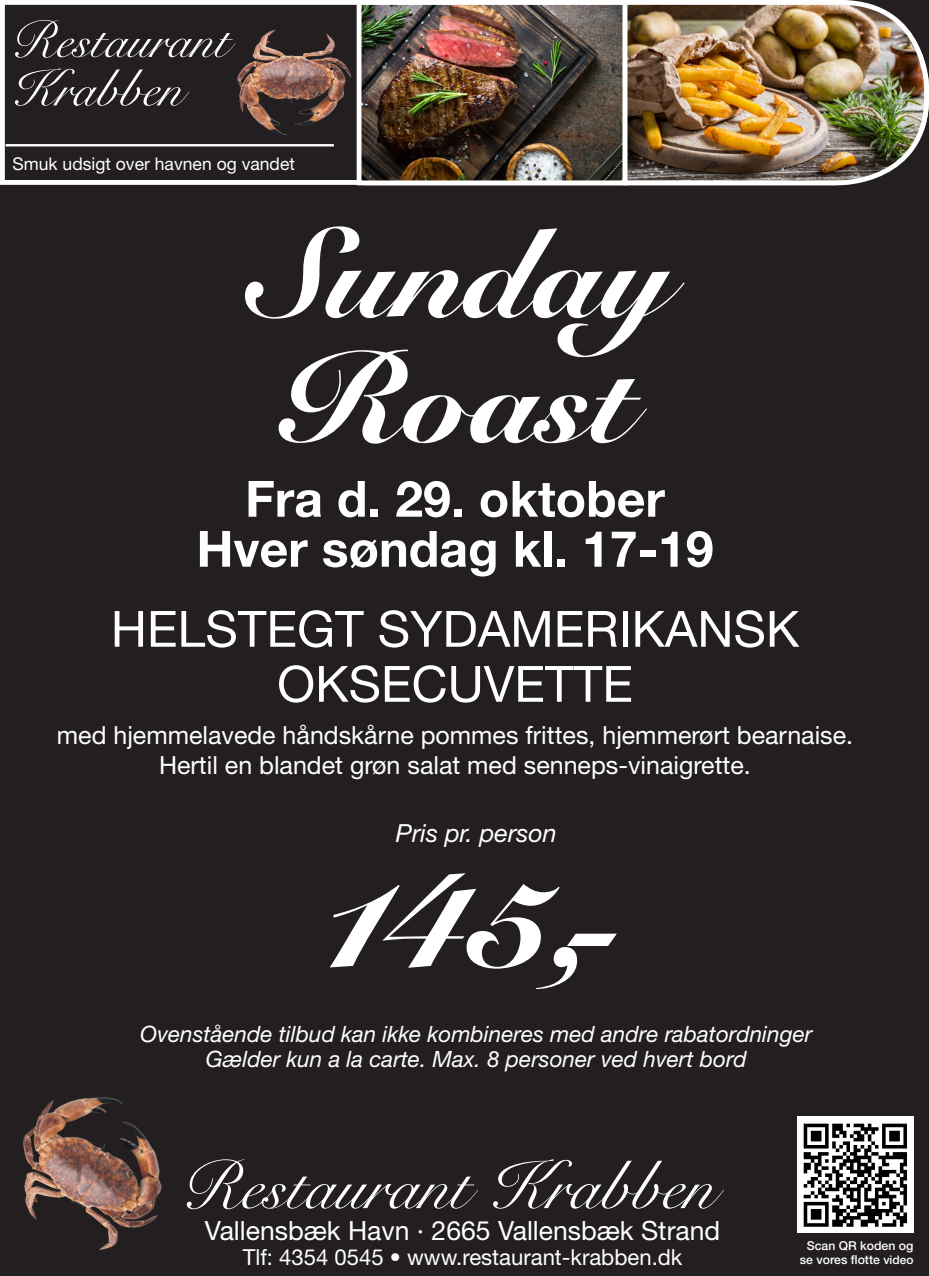
<style>
.page{position:relative;width:929px;height:1276px;background:#fff}
.page>*{position:absolute;margin:0;border:0;box-sizing:border-box;transform-origin:0 0}
.t1{font:150px "Snell Roundhand LT Std Blk Scr";color:#fff}
.t2{font:125px "Snell Roundhand LT Std Blk Scr";color:#fff}
.t3{font:68.5px "Snell Roundhand LT Std Scr";color:#fff}
.t4{font:51.75px "Snell Roundhand LT Std Scr";color:#fff}
.t5{font:700 50px "Helvetica Neue LT Std";color:#fff}
.t6{font:50px "Helvetica Neue LT Std";color:#fff}
.t7{font:26.5px "Helvetica Neue LT Std";color:#fff}
.t8{font:25px "Helvetica Neue LT Std";color:#fff}
.t9{font:italic 25px "Helvetica Neue LT Std";color:#fff}
.t10{font:italic 22.5px "Helvetica Neue LT Std";color:#fff}
.t11{font:22px "Helvetica Neue LT Std";color:#fff}
.t12{font:17.5px "Helvetica Neue LT Std";color:#fff}
.t13{font:500 12.25px/14px "Helvetica Neue LT Std";color:#fff;text-align:center}
.s1{font-size:12px}
</style>
<div class="page">
<div style="left:0;top:0;width:928px;height:1276px;background:#231f20"></div>
<img style="left:797px;top:1116px;width:116px;height:116px">
<img style="left:23px;top:1097px;width:136px;height:153px">
<div style="left:0;top:0;width:362px;height:185px;border:5px solid #fff"></div>
<hr style="left:6px;top:144px;width:328px;height:2px;background:#fff">
<img style="left:362px;top:6px;width:258px;height:173px">
<div style="left:356px;top:0;width:271px;height:185px;border:5px solid #fff"></div>
<img style="left:620px;top:0;width:308px;height:186px">
<img style="left:237px;top:31px;width:115px;height:105px">
<p class="t4" style="left:10px;top:11px;width:220px">Restaurant</p>
<p class="t4" style="left:10px;top:59px;width:174px">Krabben</p>
<p class="t12" style="left:13px;top:153px;width:284px">Smuk udsigt over havnen og vandet</p>
<p class="t2" style="left:241px;top:199px;width:430px">Sunday</p>
<p class="t2" style="left:278px;top:324px;width:356px">Roast</p>
<p class="t5" style="left:245px;top:468px;width:421px">Fra d. 29. oktober</p>
<p class="t5" style="left:196px;top:518px;width:518px">Hver søndag kl. 17-19</p>
<p class="t6" style="left:111px;top:599px;width:689px">HELSTEGT SYDAMERIKANSK</p>
<p class="t6" style="left:277px;top:654px;width:357px">OKSECUVETTE</p>
<p class="t8" style="left:57px;top:720px;width:797px">med hjemmelavede håndskårne pommes frittes, hjemmerørt bearnaise.</p>
<p class="t8" style="left:159px;top:750px;width:593px">Hertil en blandet grøn salat med senneps-vinaigrette.</p>
<p class="t9" style="left:396px;top:818px;width:162px">Pris pr. person</p>
<p class="t1" style="left:328px;top:825px;width:297px">145,-</p>
<p class="t10" style="left:140px;top:1020px;width:673px">Ovenstående tilbud kan ikke kombineres med andre rabatordninger</p>
<p class="t10" style="left:206px;top:1045px;width:542px">Gælder kun a la carte. Max. 8 personer ved hvert bord</p>
<p class="t3" style="left:180px;top:1147px;width:536px">Restaurant Krabben</p>
<p class="t7" style="left:205px;top:1215px;width:516px">Vallensbæk Havn ∙ 2665 Vallensbæk Strand</p>
<p class="t11" style="left:243px;top:1243px;width:441px">Tlf: 4354 0545 • www.restaurant-krabben.dk</p>
<p class="t13" style="left:799px;top:1238px;width:115px">Scan QR koden og se vores flotte <span class="s1">video</span></p>
</div>
